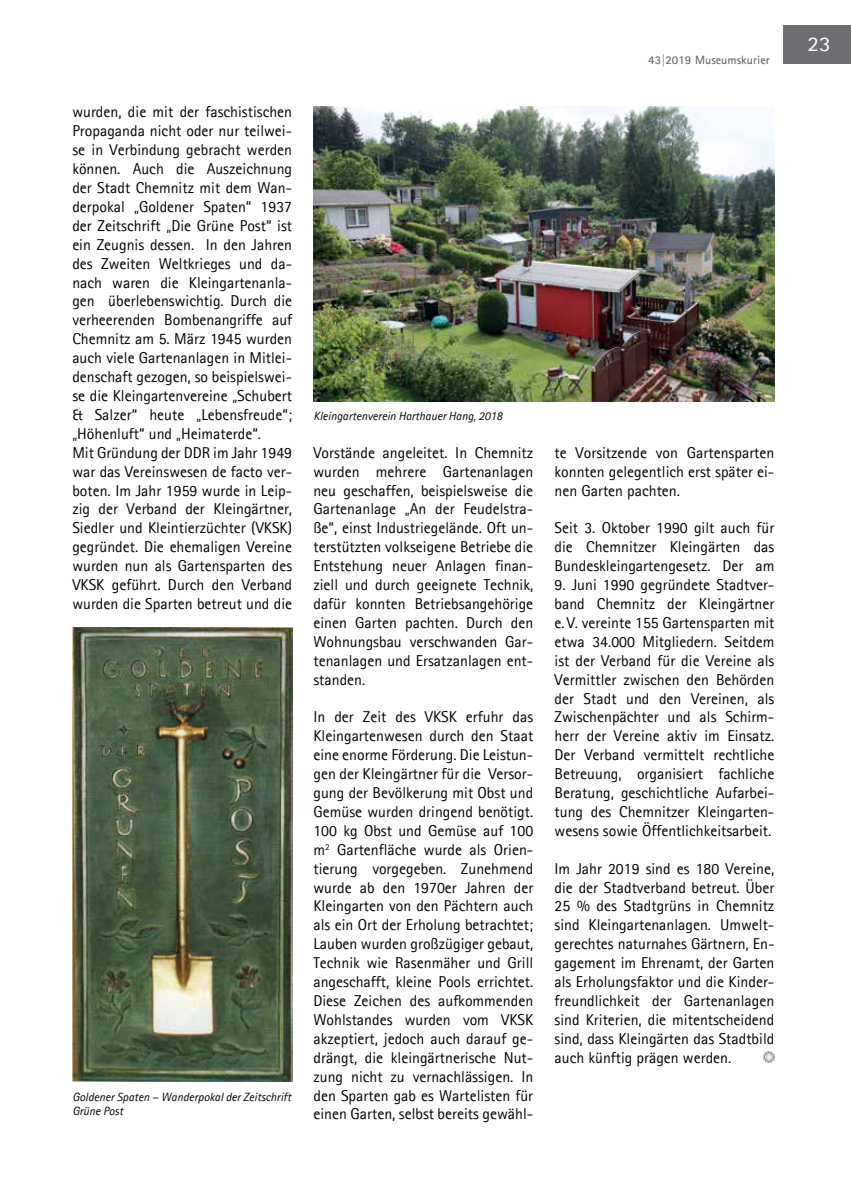
<style>
.page{position:relative;width:851px;height:1191px;background:#fff}
.page>*{position:absolute;margin:0;border:0;box-sizing:border-box;transform-origin:0 0}
.t1{font:21px "Agfa Rotis Sans Serif";color:#fff;scale:1.1 1}
.t2{font:15.75px/18.9px "Agfa Rotis Sans Serif";color:#000;text-align:justify}
.t3{font:italic 12px/14.4px "Agfa Rotis Sans Serif";color:#000}
.t4{font:700 12px "Agfa Rotis Sans Serif";letter-spacing:.005em;color:#6d6e71}
</style>
<div class="page">
<div style="left:782px;top:26px;width:68px;height:38px;background:#6d6e71"></div>
<img style="left:313px;top:106px;width:461px;height:295px">
<img style="left:72px;top:628px;width:220px;height:453px">
<svg style="left:763px;top:1051px;width:11px;height:11px"></svg>
<p class="t2" style="left:72px;top:102px;width:221px;text-align:left">wurden, die mit der faschistischen Propaganda nicht oder nur teilwei&shy;se in Verbindung gebracht werden können. Auch die Auszeichnung der Stadt Chemnitz mit dem Wan&shy;derpokal „Goldener Spaten“ 1937 der Zeitschrift „Die Grüne Post“ ist ein Zeugnis dessen. In den Jahren des Zweiten Weltkrieges und da&shy;nach waren die Kleingartenanla&shy;gen überlebenswichtig. Durch die verheerenden Bombenangriffe auf Chemnitz am 5. März 1945 wurden auch viele Gartenanlagen in Mitlei&shy;denschaft gezogen, so beispielswei&shy;se die Kleingartenvereine „Schubert &amp; Salzer“ heute „Lebensfreude“; „Höhenluft“ und „Heimaterde“.<br>Mit Gründung der DDR im Jahr 1949 war das Vereinswesen de facto ver&shy;boten. Im Jahr 1959 wurde in Leip&shy;zig der Verband der Kleingärtner, Siedler und Kleintierzüchter (VKSK) gegründet. Die ehemaligen Vereine wurden nun als Gartensparten des VKSK geführt. Durch den Verband wurden die Sparten betreut und die</p>
<p class="t3" style="left:72px;top:1089px;width:220px">Goldener Spaten − Wanderpokal der Zeitschrift<br>Grüne Post</p>
<p class="t3" style="left:313px;top:409px;width:190px">Kleingartenverein Harthauer Hang, 2018</p>
<p class="t2" style="left:313px;top:443px;width:221px">Vorstände angeleitet. In Chemnitz wurden mehrere Gartenanlagen neu geschaffen, beispielsweise die Gartenanlage „An der Feudelstra&shy;ße“, einst Industriegelände. Oft un&shy;terstützten volkseigene Betriebe die Entstehung neuer Anlagen finan&shy;ziell und durch geeignete Technik, dafür konnten Betriebsangehörige einen Garten pachten. Durch den Wohnungsbau verschwanden Gar&shy;tenanlagen und Ersatzanlagen ent&shy;standen.</p>
<p class="t2" style="left:313px;top:707px;width:221px">In der Zeit des VKSK erfuhr das Kleingartenwesen durch den Staat eine enorme Förderung. Die Leistun&shy;gen der Kleingärtner für die Versor&shy;gung der Bevölkerung mit Obst und Gemüse wurden dringend benötigt.<br>100 kg Obst und Gemüse auf 100 m<sup>2</sup> Gartenfläche wurde als Orien&shy;tierung vorgegeben. Zunehmend wurde ab den 1970er Jahren der Kleingarten von den Pächtern auch als ein Ort der Erholung betrachtet; Lauben wurden großzügiger gebaut, Technik wie Rasenmäher und Grill angeschafft, kleine Pools errichtet.<br>Diese Zeichen des aufkommenden Wohlstandes wurden vom VKSK akzeptiert, jedoch auch darauf ge&shy;drängt, die kleingärtnerische Nut&shy;zung nicht zu vernachlässigen. In den Sparten gab es Wartelisten für einen Garten, selbst bereits gewähl-</p>
<p class="t4" style="left:648px;top:52px;width:123px">43|2019 Museumskurier</p>
<p class="t2" style="left:554px;top:443px;width:221px">te Vorsitzende von Gartensparten konnten gelegentlich erst später ei&shy;nen Garten pachten.</p>
<p class="t2" style="left:554px;top:518px;width:221px">Seit 3. Oktober 1990 gilt auch für die Chemnitzer Kleingärten das Bundeskleingartengesetz. Der am</p>
<p class="t2" style="left:554px;top:575px;width:221px">9. Juni 1990 gegründete Stadtver&shy;band Chemnitz der Kleingärtner e.V. vereinte 155 Gartensparten mit etwa 34.000 Mitgliedern. Seitdem ist der Verband für die Vereine als Vermittler zwischen den Behörden der Stadt und den Vereinen, als Zwischenpächter und als Schirm&shy;herr der Vereine aktiv im Einsatz.<br>Der Verband vermittelt rechtliche Betreuung, organisiert fachliche Beratung, geschichtliche Aufarbei&shy;tung des Chemnitzer Kleingarten&shy;wesens sowie Öffentlichkeitsarbeit.</p>
<p class="t2" style="left:554px;top:858px;width:221px">Im Jahr 2019 sind es 180 Vereine, die der Stadtverband betreut. Über 25 % des Stadtgrüns in Chemnitz sind Kleingartenanlagen. Umwelt&shy;gerechtes naturnahes Gärtnern, En&shy;gagement im Ehrenamt, der Garten als Erholungsfaktor und die Kinder&shy;freundlichkeit der Gartenanlagen sind Kriterien, die mitentscheidend sind, dass Kleingärten das Stadtbild auch künftig prägen werden.</p>
<h1 class="t1" style="left:807px;top:31px;width:23px">23</h1>
</div>
